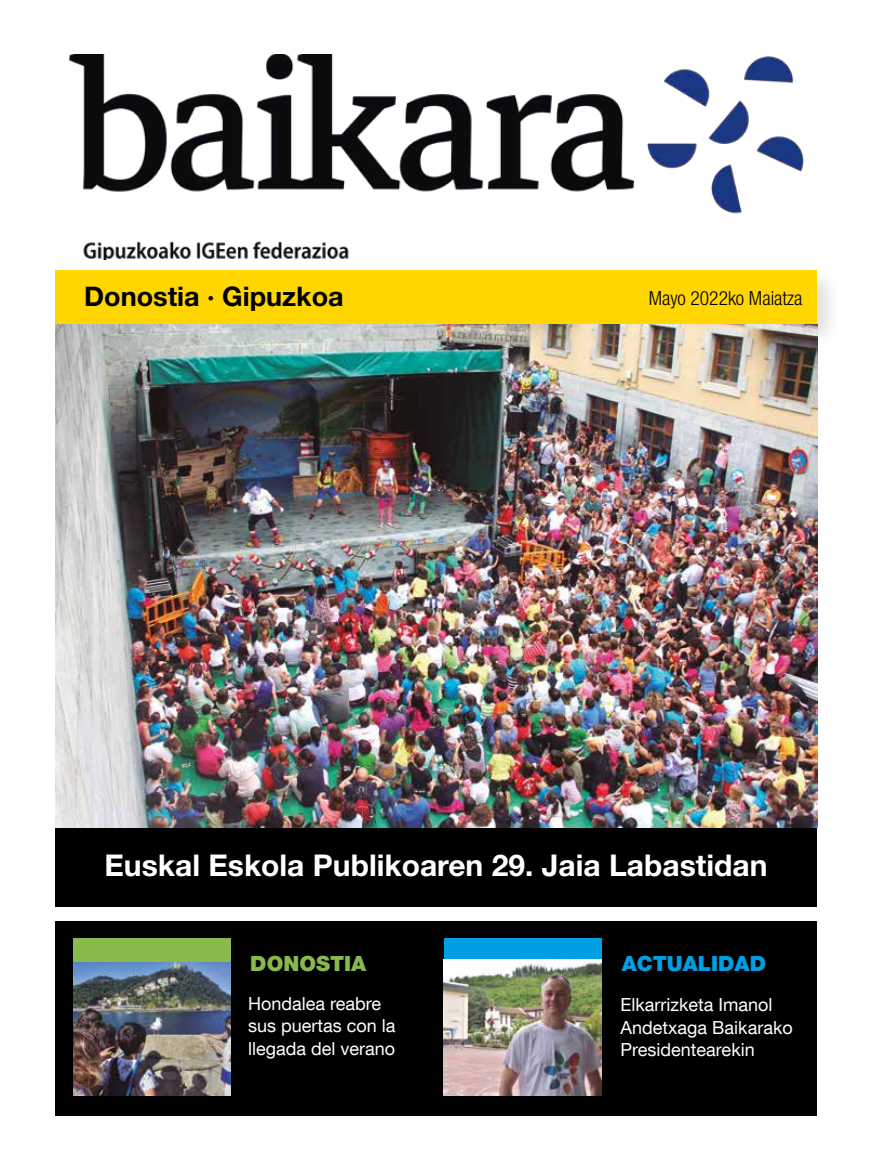
<style>
.page{position:relative;width:872px;height:1170px;background:#fff}
.page>*{position:absolute;margin:0;border:0;box-sizing:border-box;transform-origin:0 0}
.t1{font:700 30px "Helvetica Neue LT Std";color:#fff}
.t2{font:700 27px "Helvetica Neue LT Std";color:#000}
.t3{font:900 21px "Helvetica Neue LT Std";color:#009fe3}
.t4{font:900 21px "Helvetica Neue LT Std";color:#89b94d}
.t5{font:300 condensed 19.5px "Helvetica Neue LT Std";color:#000}
.t6{font:18px/22.5px "Helvetica Neue LT Com";color:#fff}
</style>
<div class="page">
<div style="left:52px;top:266px;width:790px;height:83px;background:#000;opacity:.12"></div>
<div style="left:56px;top:270px;width:761px;height:54px;background:#ffd600"></div>
<img style="left:69px;top:55px;width:735px;height:204px">
<div style="left:56px;top:324px;width:761px;height:582px;background:#000"></div>
<div style="left:56px;top:921px;width:761px;height:194px;background:#000"></div>
<div style="left:74px;top:938px;width:157px;height:157px;background:#89b94d"></div>
<div style="left:444px;top:938px;width:157px;height:157px;background:#009fe3"></div>
<img style="left:56px;top:324px;width:761px;height:503px">
<img style="left:74px;top:962px;width:157px;height:133px">
<img style="left:444px;top:959px;width:157px;height:136px">
<h2 class="t2" style="left:84px;top:280px;width:261px">Donostia · Gipuzkoa</h2>
<p class="t5" style="left:648px;top:287px;width:155px">Mayo 2022ko Maiatza</p>
<h1 class="t1" style="left:104px;top:846px;width:664px">Euskal Eskola Publikoaren 29. Jaia Labastidan</h1>
<p class="t4" style="left:250px;top:951px;width:117px">DONOSTIA</p>
<p class="t3" style="left:621px;top:950px;width:146px">ACTUALIDAD</p>
<p class="t6" style="left:248px;top:991px;width:149px">Hondalea reabre sus puertas con la llegada del verano</p>
<p class="t6" style="left:620px;top:993px;width:174px">Elkarrizketa Imanol<br>Andetxaga Baikarako<br>Presidentearekin</p>
</div>
